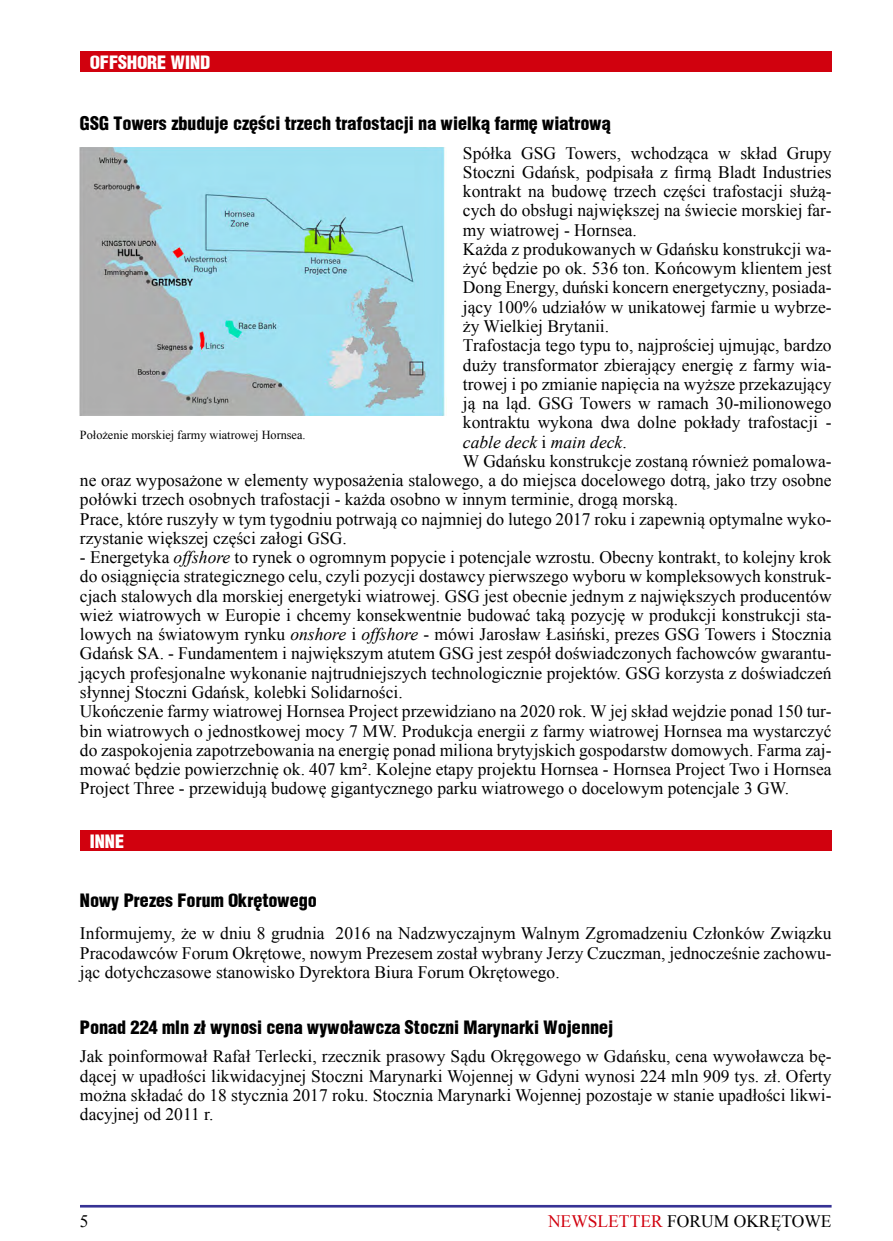
<style>
.page{position:relative;width:893px;height:1241px;background:#fff}
.page>*{position:absolute;margin:0;border:0;box-sizing:border-box;transform-origin:0 0}
.t1{font:18.38px "Switz Cond Blackpl";color:#000}
.t2{font:18.38px "Switz Cond Blackpl";color:#fff}
.t3{font:17.5px/19.2px "Times New Roman";color:#000;text-align:justify}
.t4{font:italic 17.5px "Times New Roman";color:#000}
.t5{font:12.25px "Times New Roman";color:#000}
.s1{font-style:normal}
.s2{font-style:italic}
.s3{color:#d1010e}
</style>
<div class="page">
<hr style="left:80px;top:1204px;width:752px;height:3px;background:#363294">
<div style="left:80px;top:51px;width:752px;height:21px;background:#d1010e"></div>
<img style="left:80px;top:147px;width:367px;height:268px">
<div style="left:80px;top:830px;width:752px;height:20px;background:#d1010e"></div>
<p class="t2" style="left:90px;top:50px;width:122px">OFFSHORE WIND</p>
<p class="t1" style="left:80px;top:111px;width:532px">GSG Towers zbuduje części trzech trafostacji na wielką farmę wiatrową</p>
<p class="t3" style="left:463px;top:143px;width:370px">Spółka GSG Towers, wchodząca w skład Grupy</p>
<p class="t3" style="left:463px;top:162px;width:370px">Stoczni Gdańsk, podpisała z firmą Bladt Industries</p>
<p class="t3" style="left:463px;top:181px;width:370px">kontrakt na budowę trzech części trafostacji służą-</p>
<p class="t3" style="left:463px;top:200px;width:370px">cych do obsługi największej na świecie morskiej far-</p>
<p class="t3" style="left:463px;top:220px;width:175px">my wiatrowej - Hornsea.</p>
<p class="t3" style="left:463px;top:239px;width:370px">Każda z produkowanych w Gdańsku konstrukcji wa-</p>
<p class="t3" style="left:463px;top:258px;width:370px">żyć będzie po ok. 536 ton. Końcowym klientem jest</p>
<p class="t3" style="left:463px;top:277px;width:370px">Dong Energy, duński koncern energetyczny, posiada-</p>
<p class="t3" style="left:463px;top:297px;width:370px">jący 100% udziałów w unikatowej farmie u wybrze-</p>
<p class="t3" style="left:463px;top:316px;width:148px">ży Wielkiej Brytanii.</p>
<p class="t3" style="left:463px;top:335px;width:370px">Trafostacja tego typu to, najprościej ujmując, bardzo</p>
<p class="t3" style="left:463px;top:354px;width:370px">duży transformator zbierający energię z farmy wia-</p>
<p class="t3" style="left:463px;top:374px;width:370px">trowej i po zmianie napięcia na wyższe przekazujący</p>
<p class="t3" style="left:463px;top:393px;width:370px">ją na ląd. GSG Towers w ramach 30-milionowego</p>
<p class="t3" style="left:463px;top:412px;width:370px">kontraktu wykona dwa dolne pokłady trafostacji -</p>
<p class="t4" style="left:463px;top:429px;width:165px">cable deck <span class="s1">i</span> main deck<span class="s1">.</span></p>
<p class="t3" style="left:463px;top:451px;width:370px">W Gdańsku konstrukcje zostaną również pomalowa-</p>
<p class="t3" style="left:80px;top:470px;width:753px">ne oraz wyposażone w elementy wyposażenia stalowego, a do miejsca docelowego dotrą, jako trzy osobne</p>
<p class="t3" style="left:80px;top:489px;width:600px">połówki trzech osobnych trafostacji - każda osobno w innym terminie, drogą morską.</p>
<p class="t3" style="left:80px;top:508px;width:753px">Prace, które ruszyły w tym tygodniu potrwają co najmniej do lutego 2017 roku i zapewnią optymalne wyko-</p>
<p class="t3" style="left:80px;top:528px;width:268px">rzystanie większej części załogi GSG.</p>
<p class="t3" style="left:80px;top:547px;width:753px;text-align:left">- Energetyka <span class="s2">offshore</span> to rynek o ogromnym popycie i potencjale wzrostu. Obecny kontrakt, to kolejny krok do osiągnięcia strategicznego celu, czyli pozycji dostawcy pierwszego wyboru w kompleksowych konstruk&shy;cjach stalowych dla morskiej energetyki wiatrowej. GSG jest obecnie jednym z największych producentów wież wiatrowych w Europie i chcemy konsekwentnie budować taką pozycję w produkcji konstrukcji sta&shy;lowych na światowym rynku <span class="s2">onshore</span> i <span class="s2">offshore</span> - mówi Jarosław Łasiński, prezes GSG Towers i Stocznia Gdańsk SA. - Fundamentem i największym atutem GSG jest zespół doświadczonych fachowców gwarantu&shy;jących profesjonalne wykonanie najtrudniejszych technologicznie projektów. GSG korzysta z doświadczeń słynnej Stoczni Gdańsk, kolebki Solidarności.<br>Ukończenie farmy wiatrowej Hornsea Project przewidziano na 2020 rok. W jej skład wejdzie ponad 150 tur&shy;bin wiatrowych o jednostkowej mocy 7 MW. Produkcja energii z farmy wiatrowej Hornsea ma wystarczyć do zaspokojenia zapotrzebowania na energię ponad miliona brytyjskich gospodarstw domowych. Farma zaj&shy;mować będzie powierzchnię ok. 407 km². Kolejne etapy projektu Hornsea - Hornsea Project Two i Hornsea Project Three - przewidują budowę gigantycznego parku wiatrowego o docelowym potencjale 3 GW.</p>
<p class="t5" style="left:80px;top:426px;width:227px">Położenie morskiej farmy wiatrowej Hornsea.</p>
<p class="t2" style="left:90px;top:828px;width:36px">INNE</p>
<p class="t1" style="left:80px;top:888px;width:238px">Nowy Prezes Forum Okrętowego</p>
<p class="t3" style="left:80px;top:923px;width:753px">Informujemy, że w dniu 8 grudnia 2016 na Nadzwyczajnym Walnym Zgromadzeniu Członków Związku Pracodawców Forum Okrętowe, nowym Prezesem został wybrany Jerzy Czuczman, jednocześnie zachowu&shy;jąc dotychczasowe stanowisko Dyrektora Biura Forum Okrętowego.</p>
<p class="t1" style="left:80px;top:1014px;width:535px">Ponad 224 mln zł wynosi cena wywoławcza Stoczni Marynarki Wojennej</p>
<p class="t3" style="left:80px;top:1046px;width:753px">Jak poinformował Rafał Terlecki, rzecznik prasowy Sądu Okręgowego w Gdańsku, cena wywoławcza bę&shy;dącej w upadłości likwidacyjnej Stoczni Marynarki Wojennej w Gdyni wynosi 224 mln 909 tys. zł. Oferty można składać do 18 stycznia 2017 roku. Stocznia Marynarki Wojennej pozostaje w stanie upadłości likwi&shy;dacyjnej od 2011 r.</p>
<p class="t3" style="left:80px;top:1210px;width:10px">5</p>
<p class="t3" style="left:548px;top:1210px;width:285px"><span class="s3">NEWSLETTER</span> FORUM OKRĘTOWE</p>
</div>
